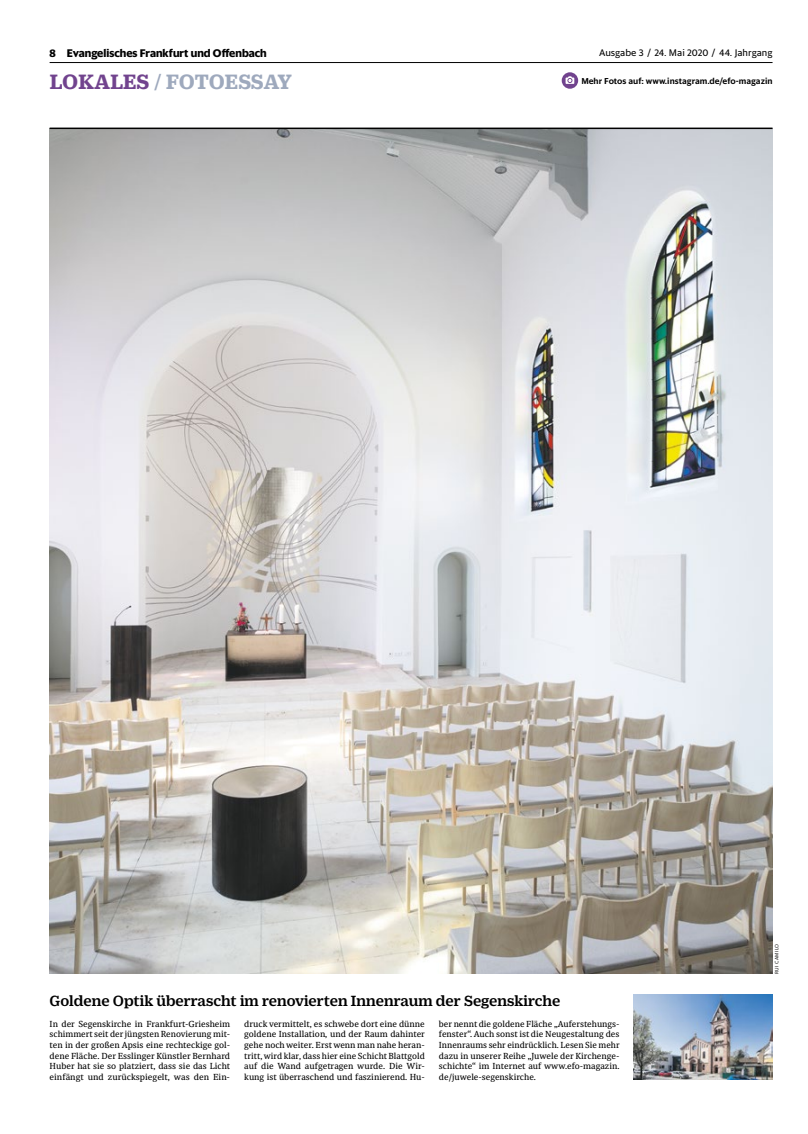
<style>
.page{position:relative;width:808px;height:1134px;background:#fff}
.page>*{position:absolute;margin:0;border:0;box-sizing:border-box;transform-origin:0 0}
.t1{font:700 22.5px "Duplicate Ionic";color:#9ea9bd}
.t2{font:500 16px "Duplicate Ionic";color:#000}
.t3{font:700 10.9px "Sanomat Sans";color:#000}
.t4{font:9.8px "Sanomat Sans Text";letter-spacing:-.005em;color:#000}
.t5{font:8.7px/10.6px "Sindelar Regular B";color:#000;text-align:justify}
.t6{font:600 8.7px "Sanomat Sans Text";color:#000}
.t7{font:5px "Sanomat Sans Text";letter-spacing:.07em;color:#000}
.s1{color:#71438e}
</style>
<div class="page">
<img style="left:50px;top:129px;width:722px;height:845px">
<img style="left:634px;top:995px;width:138px;height:85px">
<div style="left:562px;top:72px;width:16px;height:17px;background:#71438e;border-radius:50%"></div>
<svg style="left:565px;top:76px;width:9px;height:8px"></svg>
<hr style="left:50px;top:62px;width:722px;height:1px;background:#000">
<hr style="left:50px;top:128px;width:722px;height:1px;background:#000">
<p class="t3" style="left:50px;top:44px;width:219px">8 Evangelisches Frankfurt und Offenbach</p>
<p class="t4" style="left:599px;top:46px;width:175px">Ausgabe 3 / 24. Mai 2020 / 44. Jahrgang</p>
<h1 class="t1" style="left:50px;top:65px;width:244px"><span class="s1">LOKALES</span> / FOTOESSAY</h1>
<p class="t6" style="left:581px;top:74px;width:193px">Mehr Fotos auf: www.instagram.de/efo-magazin</p>
<p class="t7" style="left:773px;top:974px;width:32px;rotate:-90deg">Rui camilo</p>
<h2 class="t2" style="left:50px;top:989px;width:512px">Goldene Optik überrascht im renovierten Innenraum der Segenskirche</h2>
<p class="t5" style="left:50px;top:1019px;width:182px">In der Segenskirche in Frankfurt-Griesheim schimmert seit der jüngsten Renovierung mit&shy;ten in der großen Apsis eine rechteckige gol&shy;dene Fläche. Der Esslinger Künstler Bernhard Huber hat sie so platziert, dass sie das Licht einfängt und zurückspiegelt, was den Ein-</p>
<p class="t5" style="left:244px;top:1019px;width:182px">druck vermittelt, es schwebe dort eine dünne goldene Installation, und der Raum dahinter gehe noch weiter. Erst wenn man nahe heran&shy;tritt, wird klar, dass hier eine Schicht Blattgold auf die Wand aufgetragen wurde. Die Wir&shy;kung ist überraschend und faszinierend. Hu-</p>
<p class="t5" style="left:439px;top:1019px;width:182px">ber nennt die goldene Fläche „Auferstehungs&shy;fenster“. Auch sonst ist die Neugestaltung des Innenraums sehr eindrücklich. Lesen Sie mehr dazu in unserer Reihe „Juwele der Kirchenge&shy;schichte“ im Internet auf www.efo-magazin. de/juwele-segenskirche.</p>
</div>
